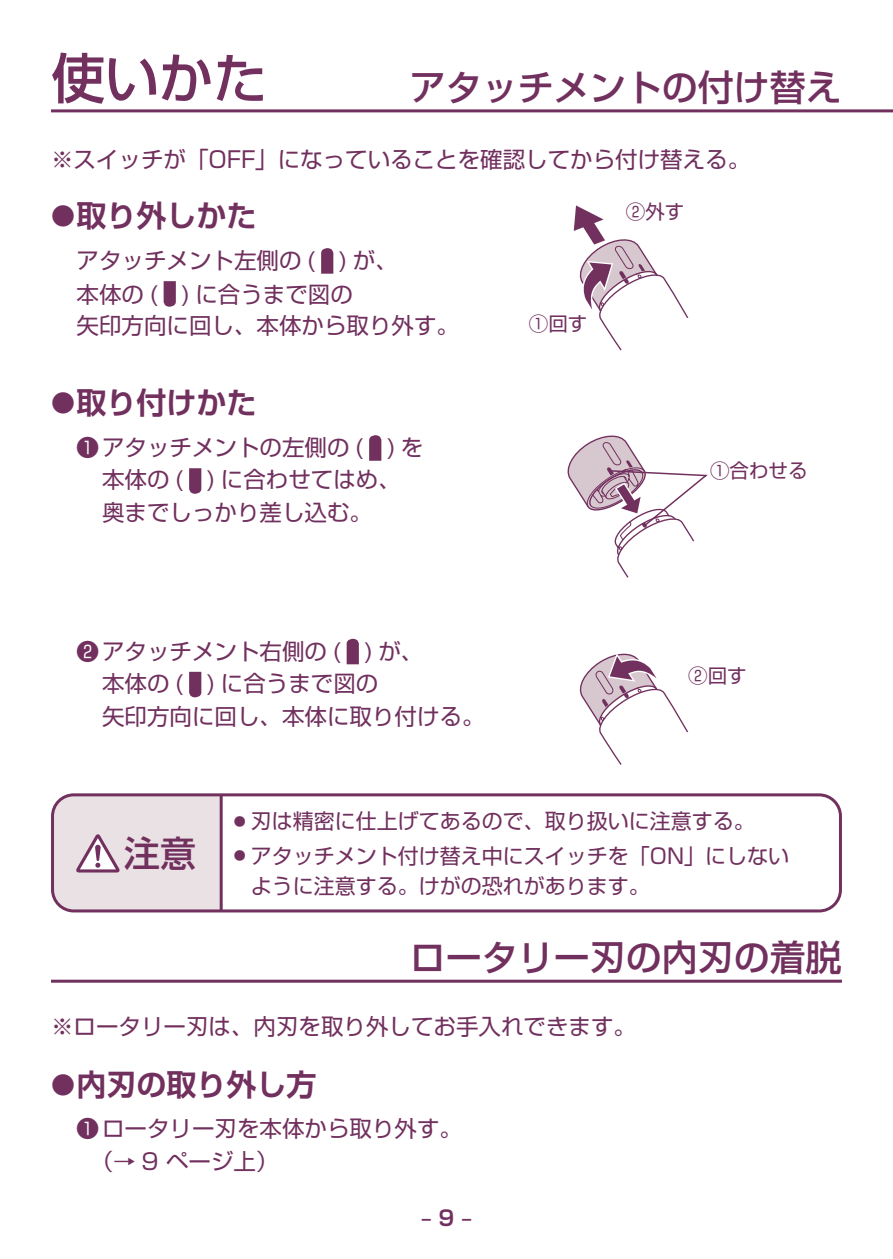
<style>
.page{position:relative;width:893px;height:1259px;background:#fff}
.page>*{position:absolute;margin:0;border:0;box-sizing:border-box;transform-origin:0 0}
.t1{font:500 54px "Shin Go Pro";color:#71305e}
.t2{font:500 36px "Shin Go Pro";color:#71305e}
.t3{font:700 30px "Shin Go Pro De";color:#71305e}
.t4{font:22.5px/32.4px "Shin Go Pro";color:#71305e}
.t5{font:21px/30px "Shin Go Pro";color:#71305e}
.t6{font:700 21px "Shin Go Pro De";color:#71305e}
.t7{font:19.5px "Shin Go Pro";color:#71305e}
.s1{font-family:"Shin Go Pro";font-weight:300;font-size:24px}
</style>
<div class="page">
<hr style="left:51px;top:109px;width:842px;height:3px;background:#71305e">
<svg style="left:321px;top:248px;width:12px;height:26px"></svg>
<svg style="left:164px;top:281px;width:12px;height:26px"></svg>
<svg style="left:369px;top:435px;width:12px;height:26px"></svg>
<svg style="left:189px;top:468px;width:12px;height:26px"></svg>
<svg style="left:347px;top:639px;width:12px;height:25px"></svg>
<svg style="left:189px;top:672px;width:12px;height:25px"></svg>
<div style="left:53px;top:795px;width:168px;height:116px;background:#eae1e4"></div>
<hr style="left:220px;top:795px;width:3px;height:116px;background:#71305e">
<svg style="left:76px;top:834px;width:44px;height:38px"></svg>
<div style="left:51px;top:793px;width:791px;height:119px;border:3px solid #71305e;border-radius:21px"></div>
<hr style="left:51px;top:979px;width:791px;height:3px;background:#71305e">
<svg style="left:573px;top:205px;width:116px;height:146px"></svg>
<svg style="left:567px;top:435px;width:141px;height:143px"></svg>
<svg style="left:579px;top:653px;width:110px;height:112px"></svg>
<h1 class="t1" style="left:51px;top:34px;width:218px">使いかた</h1>
<h2 class="t2" style="left:410px;top:57px;width:433px">アタッチメントの付け替え</h2>
<p class="t4" style="left:51px;top:141px;width:701px">※スイッチが「OFF」になっていることを確認してから付け替える。</p>
<h3 class="t3" style="left:51px;top:191px;width:207px"><span class="s1">●</span>取り外しかた</h3>
<p class="t4" style="left:77px;top:241px;width:323px;line-height:34.2px">アタッチメント左側の ( ) が、本体の ( ) に合うまで図の</p>
<p class="t4" style="left:77px;top:306px;width:384px">矢印方向に回し、本体から取り外す。</p>
<p class="t7" style="left:626px;top:196px;width:60px">②外す</p>
<p class="t7" style="left:529px;top:308px;width:60px">①回す</p>
<h3 class="t3" style="left:51px;top:378px;width:207px"><span class="s1">●</span>取り付けかた</h3>
<p class="t4" style="left:102px;top:429px;width:323px;text-indent:-26px">❶アタッチメントの左側の ( ) を本体の ( ) に合わせてはめ、奥までしっかり差し込む。</p>
<p class="t4" style="left:102px;top:632px;width:384px;text-indent:-26px">❷アタッチメント右側の ( ) が、<br>本体の ( ) に合うまで図の<br>矢印方向に回し、本体に取り付ける。</p>
<p class="t7" style="left:710px;top:455px;width:99px">①合わせる</p>
<p class="t7" style="left:688px;top:659px;width:60px">②回す</p>
<h2 class="t2" style="left:124px;top:824px;width:73px">注意</h2>
<p class="t5" style="left:234px;top:803px;width:522px"><sup>●</sup> 刃は精密に仕上げてあるので、取り扱いに注意する。</p>
<p class="t5" style="left:251px;top:838px;width:540px;text-indent:-17px"><sup>●</sup> アタッチメント付け替え中にスイッチを「ON」にしないように注意する。けがの恐れがあります。</p>
<h2 class="t2" style="left:410px;top:927px;width:433px">ロータリー刃の内刃の着脱</h2>
<p class="t4" style="left:51px;top:1007px;width:587px">※ロータリー刃は、内刃を取り外してお手入れできます。</p>
<h3 class="t3" style="left:51px;top:1059px;width:267px"><span class="s1">●</span>内刃の取り外し方</h3>
<p class="t4" style="left:91px;top:1109px;width:373px;text-indent:-14px">❶ロータリー刃を本体から取り外す。（→ 9 ページ上）</p>
<p class="t6" style="left:421px;top:1201px;width:52px">‒ 9 ‒</p>
</div>
